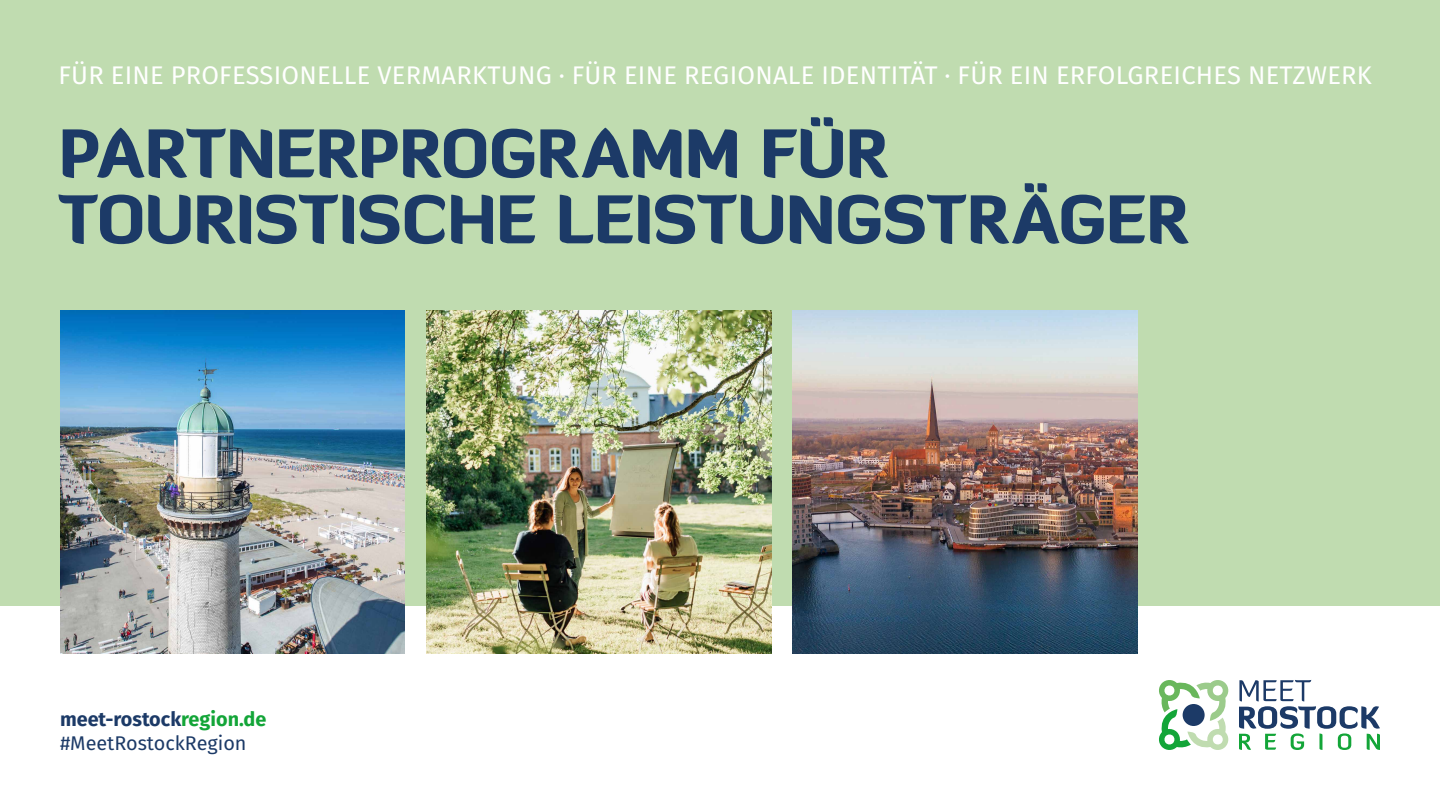
<style>
.page{position:relative;width:1440px;height:810px;background:#fff}
.page>*{position:absolute;margin:0;border:0;box-sizing:border-box;transform-origin:0 0}
.t1{font:900 66px/66px "Diavlo";letter-spacing:-.015em;color:#1c3a67}
.t2{font:25.5px "Fira Sans";letter-spacing:.01em;color:#fff}
.t3{font:19.8px/23.8px "Fira Sans";color:#1c3a67}
.s1{font-weight:700}
.s2{font-weight:700;color:#13a538}
</style>
<div class="page">
<div style="left:0;top:0;width:1440px;height:605px;background:#c0dcb0"></div>
<img style="left:792px;top:311px;width:345px;height:342px">
<svg style="left:1159px;top:680px;width:70px;height:70px"></svg>
<svg style="left:1239px;top:680px;width:141px;height:70px"></svg>
<img style="left:60px;top:311px;width:345px;height:342px">
<img style="left:426px;top:311px;width:345px;height:342px">
<p class="t2" style="left:59px;top:56px;width:1315px">FÜR EINE PROFESSIONELLE VERMARKTUNG · FÜR EINE REGIONALE IDENTITÄT · FÜR EIN ERFOLGREICHES NETZWERK</p>
<h1 class="t1" style="left:58px;top:119px;width:1132px">PARTNERPROGRAMM FÜR<br>TOURISTISCHE LEISTUNGSTRÄGER</h1>
<p class="t3" style="left:60px;top:707px;width:208px"><span class="s1">meet-rostock</span><span class="s2">region.de </span>#MeetRostockRegion</p>
</div>
